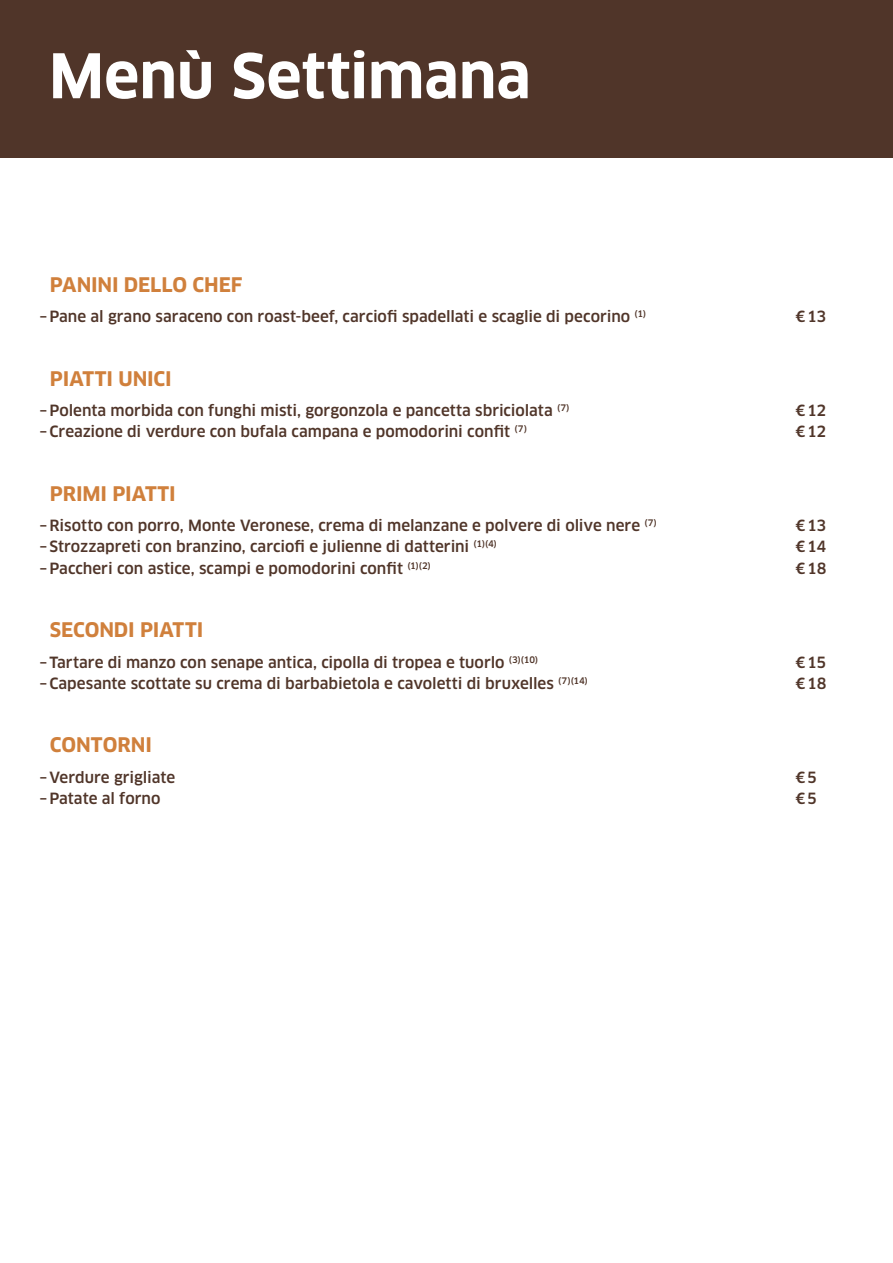
<style>
.page{position:relative;width:893px;height:1263px;background:#fff}
.page>*{position:absolute;margin:0;border:0;box-sizing:border-box;transform-origin:0 0}
.t1{font:700 60px "Clan Pro";letter-spacing:-.005em;color:#fff}
.t2{font:700 19.65px "Clan Pro";letter-spacing:-.005em;color:#d0803c}
.t3{font:500 15.15px "Clan Pro";color:#503529}
</style>
<div class="page">
<div style="left:0;top:0;width:893px;height:157px;background:#503529"></div>
<h1 class="t1" style="left:49px;top:41px;width:483px">Menù Settimana</h1>
<p class="t2" style="left:50px;top:273px;width:194px">PANINI DELLO CHEF</p>
<p class="t3" style="left:40px;top:308px;width:608px">–Pane al grano saraceno con roast-beef, carciofi spadellati e scaglie di pecorino <sup>(1)</sup></p>
<p class="t3" style="left:796px;top:308px;width:32px">€13</p>
<p class="t2" style="left:50px;top:367px;width:123px">PIATTI UNICI</p>
<p class="t3" style="left:40px;top:402px;width:531px">–Polenta morbida con funghi misti, gorgonzola e pancetta sbriciolata <sup>(7)</sup></p>
<p class="t3" style="left:795px;top:402px;width:32px">€12</p>
<p class="t3" style="left:40px;top:423px;width:489px">–Creazione di verdure con bufala campana e pomodorini confit <sup>(7)</sup></p>
<p class="t3" style="left:795px;top:423px;width:32px">€12</p>
<p class="t2" style="left:50px;top:482px;width:127px">PRIMI PIATTI</p>
<p class="t3" style="left:40px;top:517px;width:619px">–Risotto con porro, Monte Veronese, crema di melanzane e polvere di olive nere <sup>(7)</sup></p>
<p class="t3" style="left:796px;top:517px;width:32px">€13</p>
<p class="t3" style="left:40px;top:538px;width:459px">–Strozzapreti con branzino, carciofi e julienne di datterini <sup>(1)(4)</sup></p>
<p class="t3" style="left:795px;top:538px;width:32px">€14</p>
<p class="t3" style="left:40px;top:559px;width:393px">–Paccheri con astice, scampi e pomodorini confit <sup>(1)(2)</sup></p>
<p class="t3" style="left:795px;top:559px;width:32px">€18</p>
<p class="t2" style="left:50px;top:619px;width:155px">SECONDI PIATTI</p>
<p class="t3" style="left:40px;top:653px;width:500px">–Tartare di manzo con senape antica, cipolla di tropea e tuorlo <sup>(3)(10)</sup></p>
<p class="t3" style="left:795px;top:653px;width:32px">€15</p>
<p class="t3" style="left:40px;top:674px;width:550px">–Capesante scottate su crema di barbabietola e cavoletti di bruxelles <sup>(7)(14)</sup></p>
<p class="t3" style="left:796px;top:674px;width:32px">€18</p>
<p class="t2" style="left:50px;top:734px;width:103px">CONTORNI</p>
<p class="t3" style="left:40px;top:768px;width:137px">–Verdure grigliate</p>
<p class="t3" style="left:795px;top:768px;width:23px">€5</p>
<p class="t3" style="left:40px;top:789px;width:123px">–Patate al forno</p>
<p class="t3" style="left:795px;top:789px;width:23px">€5</p>
</div>
